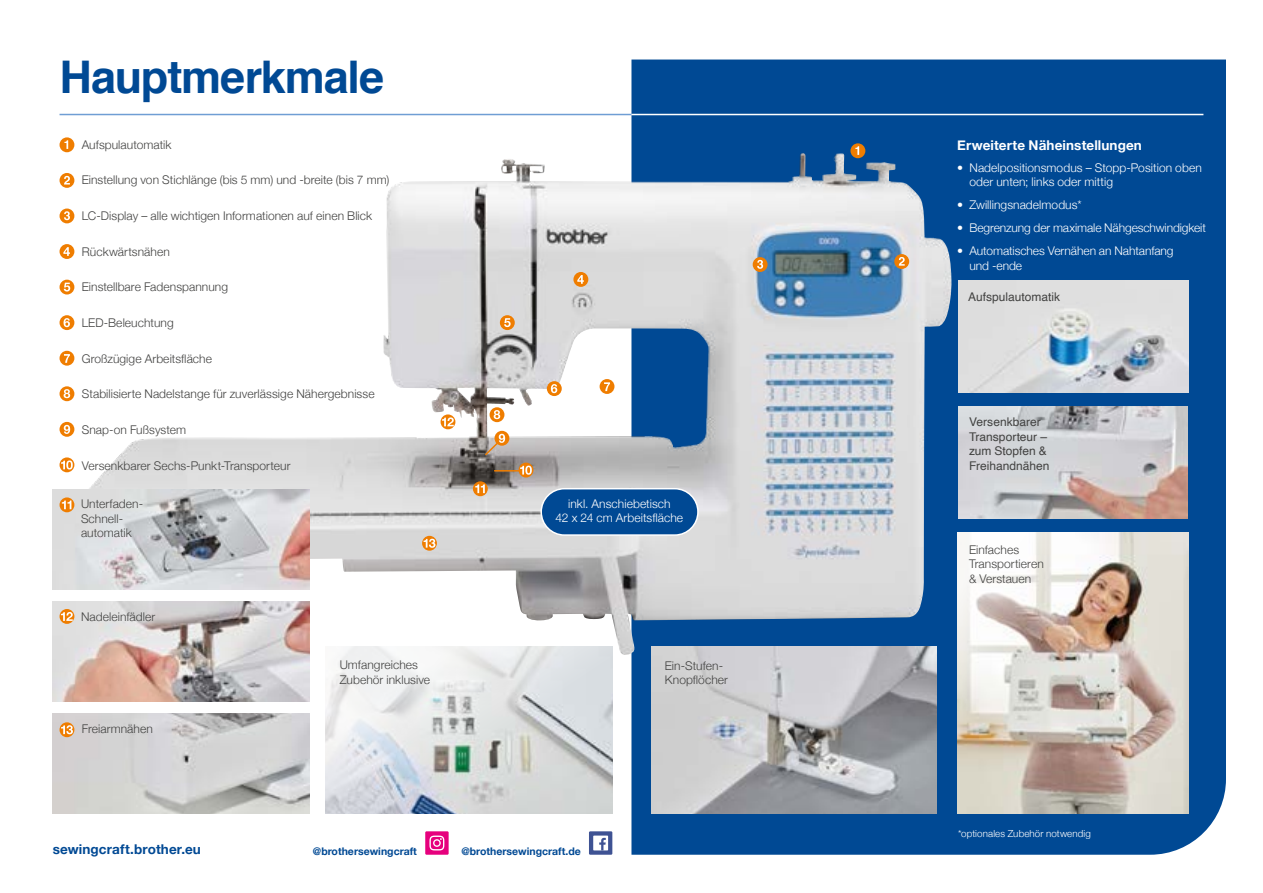
<style>
.page{position:relative;width:1263px;height:893px;background:#fff}
.page>*{position:absolute;margin:0;border:0;box-sizing:border-box;transform-origin:0 0}
.t1{font:700 45px "Helvetica";letter-spacing:-.025em;color:#004994}
.t2{font:700 13.5px "Helvetica Neue";letter-spacing:.01em;color:#fff}
.t3{font:700 13.5px "Helvetica Neue";letter-spacing:.01em;color:#004994}
.t4{font:300 12px/14.4px "Helvetica Neue";letter-spacing:.005em;color:#424241}
.t5{font:300 12px/14.4px "Helvetica Neue";color:#fff}
.t6{font:12px/14.4px "Helvetica";color:#424241}
.t7{font:700 10.5px "Helvetica Neue";color:#004994}
.t8{font:300 9.75px "Helvetica Neue";letter-spacing:.015em;color:#fff}
</style>
<div class="page">
<svg style="left:631px;top:60px;width:595px;height:795px;background:#326ba5"></svg>
<img style="left:59px;top:153px;width:744px;height:485px">
<hr style="left:60px;top:114px;width:571px;height:1px;background:#6f9ed4">
<div style="left:67px;top:578px;width:67px;height:31px;background:#fff"></div>
<img style="left:53px;top:489px;width:256px;height:101px">
<img style="left:53px;top:601px;width:256px;height:101px">
<hr style="left:631px;top:114px;width:572px;height:1px;background:#fff">
<svg style="left:326px;top:646px;width:286px;height:167px"></svg>
<svg style="left:957px;top:533px;width:231px;height:284px"></svg>
<div style="left:600px;top:379px;width:14px;height:15px;background:#ef7d00;border-radius:50%"></div>
<svg style="left:604px;top:382px;width:6px;height:9px"></svg>
<svg style="left:850px;top:143px;width:15px;height:15px"></svg>
<svg style="left:855px;top:146px;width:4px;height:9px"></svg>
<div style="left:894px;top:254px;width:15px;height:15px;background:#ef7d00;border-radius:50%"></div>
<svg style="left:899px;top:257px;width:6px;height:9px"></svg>
<div style="left:753px;top:257px;width:14px;height:15px;background:#ef7d00;border-radius:50%"></div>
<svg style="left:757px;top:260px;width:6px;height:9px"></svg>
<svg style="left:547px;top:381px;width:15px;height:15px"></svg>
<svg style="left:551px;top:384px;width:6px;height:9px"></svg>
<div style="left:500px;top:315px;width:15px;height:15px;background:#ef7d00;border-radius:50%"></div>
<svg style="left:504px;top:318px;width:7px;height:9px"></svg>
<div style="left:573px;top:272px;width:15px;height:15px;background:#ef7d00;border-radius:50%"></div>
<svg style="left:577px;top:275px;width:7px;height:9px"></svg>
<svg style="left:494px;top:431px;width:15px;height:15px"></svg>
<svg style="left:484px;top:434px;width:21px;height:23px"></svg>
<div style="left:490px;top:407px;width:14px;height:15px;background:#ef7d00;border-radius:50%"></div>
<svg style="left:494px;top:410px;width:6px;height:9px"></svg>
<hr style="left:495px;top:470px;width:26px;height:2px;background:#ef7d00">
<svg style="left:519px;top:463px;width:14px;height:14px"></svg>
<svg style="left:520px;top:466px;width:12px;height:9px"></svg>
<svg style="left:473px;top:481px;width:15px;height:15px"></svg>
<svg style="left:475px;top:484px;width:10px;height:9px"></svg>
<img style="left:53px;top:713px;width:256px;height:100px">
<div style="left:60px;top:137px;width:14px;height:15px;background:#ef7d00;border-radius:50%"></div>
<svg style="left:64px;top:140px;width:4px;height:9px"></svg>
<div style="left:60px;top:173px;width:14px;height:15px;background:#ef7d00;border-radius:50%"></div>
<svg style="left:64px;top:176px;width:6px;height:9px"></svg>
<div style="left:60px;top:209px;width:14px;height:14px;background:#ef7d00;border-radius:50%"></div>
<svg style="left:64px;top:211px;width:6px;height:9px"></svg>
<div style="left:60px;top:315px;width:14px;height:15px;background:#ef7d00;border-radius:50%"></div>
<svg style="left:64px;top:318px;width:6px;height:9px"></svg>
<div style="left:60px;top:280px;width:14px;height:14px;background:#ef7d00;border-radius:50%"></div>
<svg style="left:64px;top:283px;width:6px;height:9px"></svg>
<div style="left:60px;top:244px;width:14px;height:15px;background:#ef7d00;border-radius:50%"></div>
<svg style="left:63px;top:247px;width:7px;height:9px"></svg>
<svg style="left:60px;top:722px;width:14px;height:15px"></svg>
<svg style="left:61px;top:725px;width:12px;height:9px"></svg>
<div style="left:60px;top:609px;width:14px;height:15px;background:#ef7d00;border-radius:50%"></div>
<svg style="left:61px;top:612px;width:12px;height:9px"></svg>
<svg style="left:441px;top:414px;width:14px;height:15px"></svg>
<svg style="left:442px;top:417px;width:12px;height:9px"></svg>
<svg style="left:60px;top:497px;width:14px;height:15px"></svg>
<svg style="left:62px;top:500px;width:9px;height:9px"></svg>
<svg style="left:60px;top:457px;width:14px;height:15px"></svg>
<svg style="left:61px;top:460px;width:12px;height:9px"></svg>
<div style="left:60px;top:422px;width:14px;height:15px;background:#ef7d00;border-radius:50%"></div>
<svg style="left:64px;top:425px;width:6px;height:9px"></svg>
<div style="left:60px;top:386px;width:14px;height:15px;background:#ef7d00;border-radius:50%"></div>
<svg style="left:64px;top:389px;width:6px;height:9px"></svg>
<div style="left:60px;top:351px;width:14px;height:15px;background:#ef7d00;border-radius:50%"></div>
<svg style="left:64px;top:354px;width:6px;height:9px"></svg>
<svg style="left:422px;top:536px;width:15px;height:15px"></svg>
<svg style="left:424px;top:539px;width:11px;height:9px"></svg>
<img style="left:958px;top:280px;width:230px;height:112px">
<img style="left:958px;top:407px;width:230px;height:112px">
<img style="left:652px;top:646px;width:284px;height:167px">
<svg style="left:589px;top:831px;width:23px;height:24px"></svg>
<div style="left:593px;top:836px;width:15px;height:14px;background:#fff"></div>
<svg style="left:599px;top:838px;width:7px;height:12px"></svg>
<div style="left:425px;top:831px;width:24px;height:24px;background:#e6007d"></div>
<svg style="left:429px;top:836px;width:15px;height:14px"></svg>
<div style="left:541px;top:489px;width:157px;height:46px;background:#004994;border-radius:23px"></div>
<div style="left:540px;top:488px;width:159px;height:48px;border:2px solid #fff;border-radius:23px"></div>
<h1 class="t1" style="left:60px;top:41px;width:326px">Hauptmerkmale</h1>
<p class="t4" style="left:82px;top:136px;width:91px">Aufspulautomatik</p>
<p class="t4" style="left:82px;top:172px;width:309px">Einstellung von Stichlänge (bis 5 mm) und -breite (bis 7 mm)</p>
<p class="t4" style="left:82px;top:208px;width:292px">LC-Display – alle wichtigen Informationen auf einen Blick</p>
<p class="t4" style="left:82px;top:243px;width:90px">Rückwärtsnähen</p>
<p class="t4" style="left:82px;top:279px;width:148px">Einstellbare Fadenspannung</p>
<p class="t4" style="left:82px;top:315px;width:93px">LED-Beleuchtung</p>
<p class="t4" style="left:82px;top:350px;width:132px">Großzügige Arbeitsfläche</p>
<p class="t4" style="left:82px;top:386px;width:294px">Stabilisierte Nadelstange für zuverlässige Nähergebnisse</p>
<p class="t4" style="left:82px;top:422px;width:106px">Snap-on Fußsystem</p>
<p class="t4" style="left:82px;top:457px;width:210px">Versenkbarer Sechs-Punkt-Transporteur</p>
<p class="t4" style="left:81px;top:496px;width:64px">Unterfaden-<br>Schnell&shy;automatik</p>
<p class="t4" style="left:81px;top:608px;width:76px">Nadeleinfädler</p>
<p class="t5" style="left:556px;top:495px;width:129px;text-align:center">inkl. Anschiebetisch<br>42 x 24 cm Arbeitsfläche</p>
<p class="t4" style="left:82px;top:721px;width:73px">Freiarmnähen</p>
<p class="t4" style="left:340px;top:657px;width:92px">Umfangreiches<br>Zubehör inklusive</p>
<p class="t4" style="left:665px;top:658px;width:65px">Ein-Stufen-<br>Knopflöcher</p>
<p class="t3" style="left:53px;top:839px;width:150px">sewingcraft.brother.eu</p>
<p class="t7" style="left:313px;top:843px;width:106px">@brothersewingcraft</p>
<p class="t7" style="left:461px;top:843px;width:121px">@brothersewingcraft.de</p>
<p class="t2" style="left:957px;top:135px;width:186px">Erweiterte Näheinstellungen</p>
<p class="t5" style="left:969px;top:160px;width:234px;text-indent:-12px">• Nadelpositionsmodus – Stopp-Position oben oder unten; links oder mittig</p>
<p class="t5" style="left:957px;top:197px;width:126px">• Zwillingsnadelmodus*</p>
<p class="t5" style="left:957px;top:220px;width:250px">• Begrenzung der maximale Nähgeschwindigkeit</p>
<p class="t5" style="left:969px;top:243px;width:206px;text-indent:-12px">• Automatisches Vernähen an Nahtanfang und -ende</p>
<p class="t6" style="left:968px;top:290px;width:94px">Aufspulautomatik</p>
<p class="t6" style="left:969px;top:415px;width:82px">Versenkbarer<br>Transporteur – zum Stopfen &amp;<br>Freihandnähen</p>
<p class="t4" style="left:969px;top:541px;width:76px">Einfaches<br>Transportieren &amp; Verstauen</p>
<p class="t8" style="left:958px;top:826px;width:134px">*optionales Zubehör notwendig</p>
</div>
